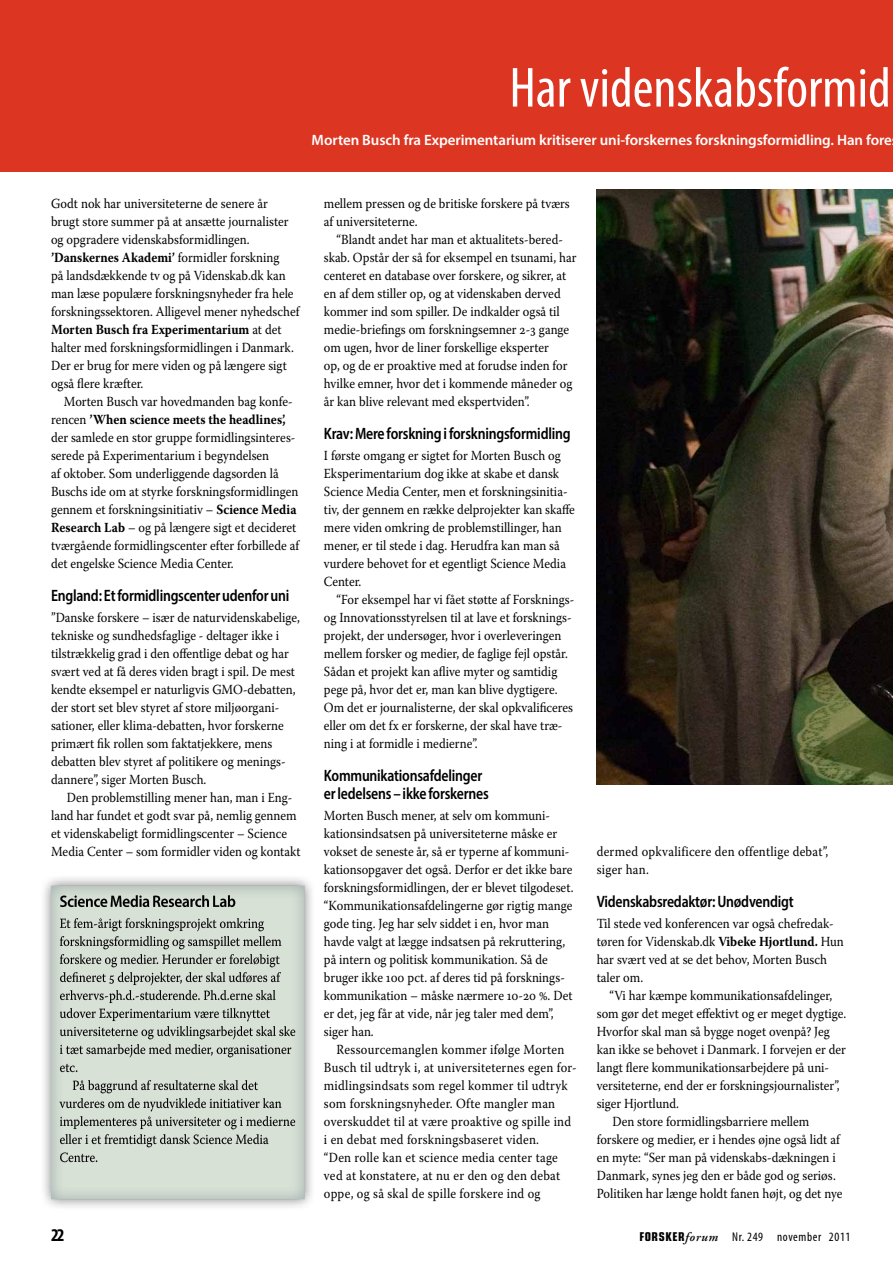
<style>
.page{position:relative;width:893px;height:1263px;background:#fff}
.page>*{position:absolute;margin:0;border:0;box-sizing:border-box;transform-origin:0 0}
.t1{font:condensed 57px "Myriad Pro";color:#fff}
.t2{font:700 condensed 18px "Myriad Pro";color:#000}
.t3{font:600 semi-condensed 16.5px/18px "Myriad Pro";letter-spacing:-.015em;color:#000;scale:.9 1}
.t4{font:600 15px "Myriad Pro";letter-spacing:-.005em;color:#fff}
.t5{font:13.8px/18px "Warnock Pro";color:#000;scale:.9 1}
.t6{font:13.8px/18px "Warnock Pro";letter-spacing:.02em;color:#000;scale:.9 1}
.t7{font:condensed 12.75px "Myriad Pro";letter-spacing:.05em;color:#000}
.s1{font-weight:700}
.s2{font-family:"Eurostile LT Std";font-weight:700;font-size:12.15px}
.s3{font-family:"Adobe Garamond Pro";font-weight:600;font-style:italic;font-stretch:normal}
</style>
<div class="page">
<div style="left:0;top:0;width:893px;height:172px;background:#dc3522"></div>
<img style="left:597px;top:190px;width:296px;height:595px">
<div style="left:39px;top:874px;width:277px;height:337px;background:#000;opacity:.5"></div>
<div style="left:50px;top:884px;width:265px;height:315px;background:#082852;opacity:.3"></div>
<h1 class="t1" style="left:509px;top:53px;width:383px">Har videnskabsformid</h1>
<p class="t4" style="left:312px;top:130px;width:582px">Morten Busch fra Experimentarium kritiserer uni-forskernes forskningsformidling. Han fore</p>
<p class="t5" style="left:51px;top:194px;width:277px">Godt nok har universiteterne de senere år brugt store summer på at ansætte journalister og opgradere videnskabsformidlingen. <span class="s1">’Danskernes Akademi’</span> formidler forskning<br>på landsdækkende tv og på Videnskab.dk kan man læse populære forskningsnyheder fra hele forskningssektoren. Alligevel mener nyhedschef <span class="s1">Morten Busch fra Experimentarium</span> at det halter med forskningsformidlingen i Danmark.<br>Der er brug for mere viden og på længere sigt også flere kræfter.</p>
<p class="t5" style="left:51px;top:392px;width:277px;text-indent:13px">Morten Busch var hovedmanden bag konfe&shy;rencen <span class="s1">’When science meets the headlines’, </span>der samlede en stor gruppe formidlingsinteres&shy;serede på Experimentarium i begyndelsen<br>af oktober. Som underliggende dagsorden lå Buschs ide om at styrke forskningsformidlingen gennem et forskningsinitiativ – <span class="s1">Science Media Research Lab</span> – og på længere sigt et decideret tværgående formidlingscenter efter forbillede af det engelske Science Media Center.</p>
<p class="t3" style="left:51px;top:586px;width:266px">England: Et formidlingscenter udenfor uni</p>
<p class="t5" style="left:51px;top:608px;width:278px">”Danske forskere – især de naturvidenskabelige, tekniske og sundhedsfaglige - deltager ikke i tilstrækkelig grad i den offentlige debat og har svært ved at få deres viden bragt i spil. De mest kendte eksempel er naturligvis GMO-debatten, der stort set blev styret af store miljøorgani&shy;sationer, eller klima-debatten, hvor forskerne primært fik rollen som faktatjekkere, mens debatten blev styret af politikere og menings&shy;dannere”, siger Morten Busch.</p>
<p class="t5" style="left:51px;top:788px;width:279px;text-indent:16px">Den problemstilling mener han, man i Eng&shy;land har fundet et godt svar på, nemlig gennem et videnskabeligt formidlingscenter – Science Media Center – som formidler viden og kontakt</p>
<p class="t5" style="left:324px;top:194px;width:275px">mellem pressen og de britiske forskere på tværs af universiteterne.</p>
<p class="t5" style="left:324px;top:230px;width:282px;text-indent:13px">“Blandt andet har man et aktualitets-bered&shy;skab. Opstår der så for eksempel en tsunami, har centeret en database over forskere, og sikrer, at en af dem stiller op, og at videnskaben derved kommer ind som spiller. De indkalder også til medie-briefings om forskningsemner 2-3 gange om ugen, hvor de liner forskellige eksperter<br>op, og de er proaktive med at forudse inden for hvilke emner, hvor det i kommende måneder og år kan blive relevant med ekspertviden”.</p>
<p class="t3" style="left:324px;top:424px;width:276px">Krav: Mere forskning i forskningsformidling</p>
<p class="t5" style="left:324px;top:446px;width:280px">I første omgang er sigtet for Morten Busch og Eksperimentarium dog ikke at skabe et dansk Science Media Center, men et forskningsinitia&shy;tiv, der gennem en række delprojekter kan skaffe mere viden omkring de problemstillinger, han mener, er til stede i dag. Herudfra kan man så vurdere behovet for et egentligt Science Media Center.</p>
<p class="t5" style="left:324px;top:590px;width:280px;text-indent:13px">“For eksempel har vi fået støtte af Forsknings&shy;og Innovationsstyrelsen til at lave et forsknings&shy;projekt, der undersøger, hvor i overleveringen mellem forsker og medier, de faglige fejl opstår.<br>Sådan et projekt kan aflive myter og samtidig pege på, hvor det er, man kan blive dygtigere.<br>Om det er journalisterne, der skal opkvalificeres eller om det fx er forskerne, der skal have træ&shy;ning i at formidle i medierne”.</p>
<p class="t3" style="left:324px;top:766px;width:185px">Kommunikationsafdelinger er ledelsens – ikke forskernes</p>
<p class="t5" style="left:324px;top:806px;width:279px">Morten Busch mener, at selv om kommuni&shy;kationsindsatsen på universiteterne måske er vokset de seneste år, så er typerne af kommuni&shy;kationsopgaver det også. Derfor er det ikke bare forskningsformidlingen, der er blevet tilgodeset. “Kommunikationsafdelingerne gør rigtig mange gode ting. Jeg har selv siddet i en, hvor man havde valgt at lægge indsatsen på rekruttering, på intern og politisk kommunikation. Så de bruger ikke 100 pct. af deres tid på forsknings&shy;kommunikation – måske nærmere 10-20 %. Det er det, jeg får at vide, når jeg taler med dem”, siger han.</p>
<p class="t6" style="left:324px;top:1040px;width:283px;text-indent:13px">Ressourcemanglen kommer ifølge Morten Busch til udtryk i, at universiteternes egen for&shy;midlingsindsats som regel kommer til udtryk som forskningsnyheder. Ofte mangler man overskuddet til at være proaktive og spille ind i en debat med forskningsbaseret viden.<br>“Den rolle kan et science media center tage ved at konstatere, at nu er den og den debat oppe, og så skal de spille forskere ind og</p>
<p class="t6" style="left:597px;top:842px;width:259px">dermed opkvalificere den offentlige debat”, siger han.</p>
<p class="t3" style="left:597px;top:892px;width:220px">Videnskabsredaktør: Unødvendigt</p>
<p class="t5" style="left:597px;top:914px;width:276px">Til stede ved konferencen var også chefredak&shy;tøren for Videnskab.dk <span class="s1">Vibeke Hjortlund.</span> Hun har svært ved at se det behov, Morten Busch taler om.</p>
<p class="t5" style="left:609px;top:986px;width:249px">“Vi har kæmpe kommunikationsafdelinger,</p>
<p class="t5" style="left:597px;top:1004px;width:279px">som gør det meget effektivt og er meget dygtige.</p>
<p class="t5" style="left:597px;top:1022px;width:261px">Hvorfor skal man så bygge noget ovenpå? Jeg</p>
<p class="t5" style="left:597px;top:1040px;width:278px">kan ikke se behovet i Danmark. I forvejen er der</p>
<p class="t5" style="left:597px;top:1058px;width:260px">langt flere kommunikationsarbejdere på uni-</p>
<p class="t5" style="left:597px;top:1076px;width:271px">versiteterne, end der er forskningsjournalister”,</p>
<p class="t5" style="left:597px;top:1094px;width:93px">siger Hjortlund.</p>
<p class="t5" style="left:612px;top:1112px;width:220px">Den store formidlingsbarriere mellem</p>
<p class="t5" style="left:597px;top:1130px;width:271px">forskere og medier, er i hendes øjne også lidt af</p>
<p class="t5" style="left:597px;top:1148px;width:267px">en myte: “Ser man på videnskabs-dækningen i</p>
<p class="t5" style="left:597px;top:1166px;width:267px">Danmark, synes jeg den er både god og seriøs.</p>
<p class="t5" style="left:597px;top:1184px;width:275px">Politiken har længe holdt fanen højt, og det nye</p>
<h2 class="t2" style="left:51px;top:1224px;width:15px">22</h2>
<p class="t7" style="left:639px;top:1229px;width:213px"><span class="s2">FORSKER</span><span class="s3">forum</span> Nr. 249 november 2011</p>
</div>
